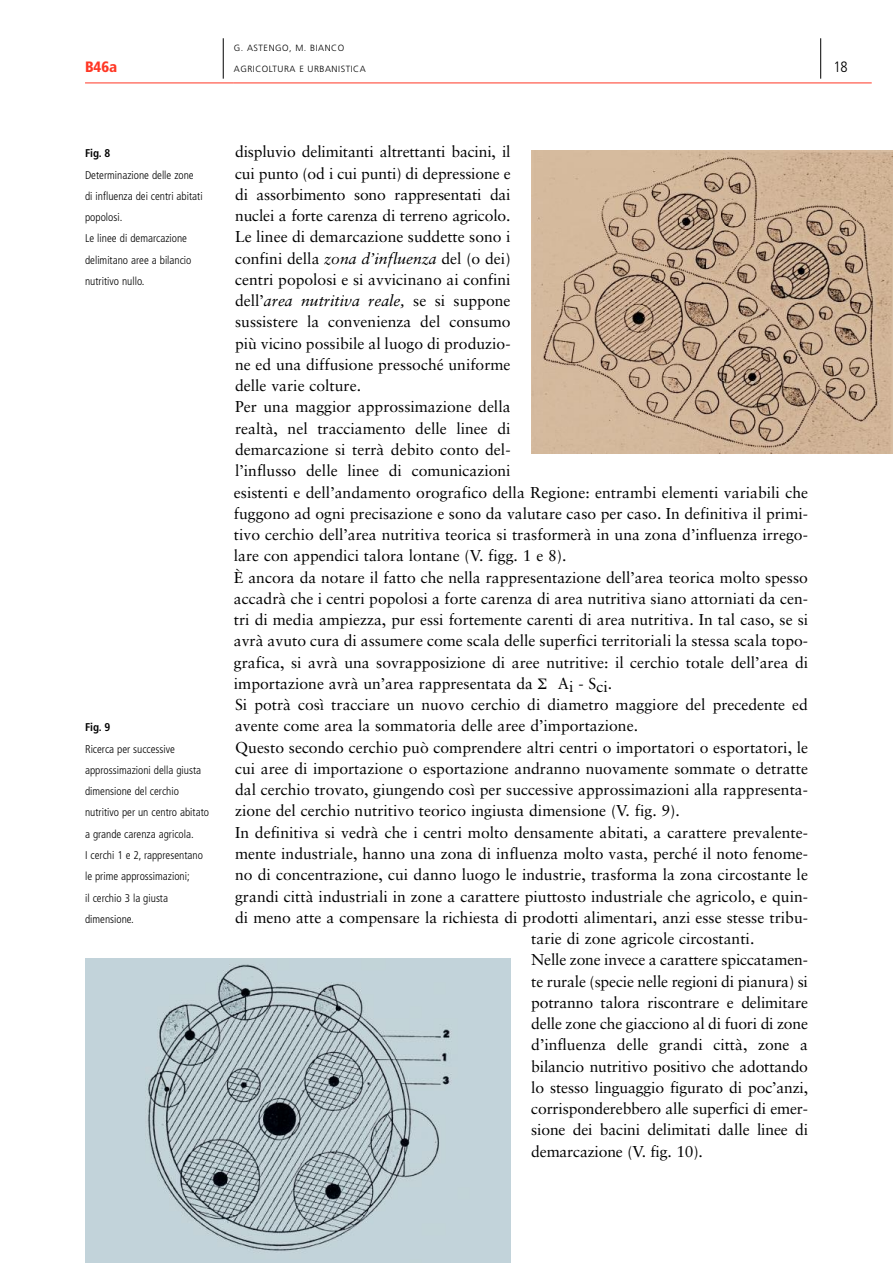
<style>
.page{position:relative;width:893px;height:1263px;background:#fff}
.page>*{position:absolute;margin:0;border:0;box-sizing:border-box;transform-origin:0 0}
.t1{font:15.75px/21.3px "Sabon";color:#000}
.t2{font:900 condensed 15px "Frutiger";color:#ff3725}
.t3{font:300 condensed 15px "Frutiger";color:#000}
.t4{font:300 condensed 11.25px/21.3px "Frutiger";color:#000}
.t5{font:700 condensed 11.25px "Frutiger";color:#000}
.t6{font:300 9px "Frutiger";letter-spacing:.055em;color:#000}
.s1{font-style:italic}
</style>
<div class="page">
<hr style="left:85px;top:83px;width:149px;height:1px;background:#ff3725">
<hr style="left:234px;top:83px;width:638px;height:1px;background:#ff3725">
<hr style="left:223px;top:38px;width:1px;height:41px;background:#000">
<hr style="left:820px;top:38px;width:1px;height:41px;background:#000">
<img style="left:531px;top:151px;width:362px;height:303px">
<img style="left:85px;top:959px;width:425px;height:304px">
<p class="t2" style="left:85px;top:61px;width:34px">B46a</p>
<p class="t6" style="left:234px;top:44px;width:112px">G. ASTENGO, M. BIANCO</p>
<p class="t6" style="left:234px;top:66px;width:133px">AGRICOLTURA E URBANISTICA</p>
<p class="t3" style="left:833px;top:61px;width:16px">18</p>
<p class="t5" style="left:85px;top:149px;width:27px">Fig. 8</p>
<p class="t4" style="left:85px;top:165px;width:119px">Determinazione delle zone di influenza dei centri abitati popolosi.<br>Le linee di demarcazione delimitano aree a bilancio nutritivo nullo.</p>
<p class="t5" style="left:85px;top:723px;width:27px">Fig. 9</p>
<p class="t4" style="left:85px;top:739px;width:126px">Ricerca per successive approssimazioni della giusta dimensione del cerchio nutritivo per un centro abitato a grande carenza agricola.<br>I cerchi 1 e 2, rappresentano le prime approssimazioni;<br>il cerchio 3 la giusta dimensione.</p>
<p class="t1" style="left:234px;top:142px;width:576px">displuvio delimitanti altrettanti bacini, il<br>cui punto (od i cui punti) di depressione e<br>di assorbimento sono rappresentati dai<br>nuclei a forte carenza di terreno agricolo.<br>Le linee di demarcazione suddette sono i<br>confini della <span class="s1">zona d’influenza</span> del (o dei)<br>centri popolosi e si avvicinano ai confini<br>dell’<span class="s1">area nutritiva reale,</span> se si suppone<br>sussistere la convenienza del consumo<br>più vicino possibile al luogo di produzio-<br>ne ed una diffusione pressoché uniforme<br>delle varie colture.<br>Per una maggior approssimazione della<br>realtà, nel tracciamento delle linee di<br>demarcazione si terrà debito conto del-<br>l’influsso delle linee di comunicazioni<br>esistenti e dell’andamento orografico della Regione: entrambi elementi variabili che fuggono ad ogni precisazione e sono da valutare caso per caso. In definitiva il primi&shy;tivo cerchio dell’area nutritiva teorica si trasformerà in una zona d’influenza irrego&shy;lare con appendici talora lontane (V. figg. 1 e 8).<br>È ancora da notare il fatto che nella rappresentazione dell’area teorica molto spesso accadrà che i centri popolosi a forte carenza di area nutritiva siano attorniati da cen&shy;tri di media ampiezza, pur essi fortemente carenti di area nutritiva. In tal caso, se si avrà avuto cura di assumere come scala delle superfici territoriali la stessa scala topo&shy;grafica, si avrà una sovrapposizione di aree nutritive: il cerchio totale dell’area di importazione avrà un’area rappresentata da</p>
<p class="t1" style="left:558px;top:674px;width:56px">Ai - Sci.</p>
<p class="t1" style="left:235px;top:695px;width:574px">Si potrà così tracciare un nuovo cerchio di diametro maggiore del precedente ed</p>
<p class="t1" style="left:235px;top:716px;width:404px">avente come area la sommatoria delle aree d’importazione.</p>
<p class="t1" style="left:235px;top:738px;width:575px">Questo secondo cerchio può comprendere altri centri o importatori o esportatori, le</p>
<p class="t1" style="left:235px;top:759px;width:574px">cui aree di importazione o esportazione andranno nuovamente sommate o detratte</p>
<p class="t1" style="left:235px;top:780px;width:574px">dal cerchio trovato, giungendo così per successive approssimazioni alla rappresenta-</p>
<p class="t1" style="left:235px;top:801px;width:446px">zione del cerchio nutritivo teorico ingiusta dimensione (V. fig. 9).</p>
<p class="t1" style="left:235px;top:823px;width:574px">In definitiva si vedrà che i centri molto densamente abitati, a carattere prevalente-</p>
<p class="t1" style="left:235px;top:844px;width:574px">mente industriale, hanno una zona di influenza molto vasta, perché il noto fenome-</p>
<p class="t1" style="left:235px;top:865px;width:574px">no di concentrazione, cui danno luogo le industrie, trasforma la zona circostante le</p>
<p class="t1" style="left:235px;top:887px;width:574px">grandi città industriali in zone a carattere piuttosto industriale che agricolo, e quin-</p>
<p class="t1" style="left:235px;top:908px;width:574px">di meno atte a compensare la richiesta di prodotti alimentari, anzi esse stesse tribu-</p>
<p class="t1" style="left:531px;top:929px;width:225px">tarie di zone agricole circostanti.</p>
<p class="t1" style="left:531px;top:950px;width:278px">Nelle zone invece a carattere spiccatamen-</p>
<p class="t1" style="left:531px;top:972px;width:278px">te rurale (specie nelle regioni di pianura) si</p>
<p class="t1" style="left:531px;top:993px;width:278px">potranno talora riscontrare e delimitare</p>
<p class="t1" style="left:531px;top:1014px;width:278px">delle zone che giacciono al di fuori di zone</p>
<p class="t1" style="left:531px;top:1035px;width:278px">d’influenza delle grandi città, zone a</p>
<p class="t1" style="left:531px;top:1057px;width:278px">bilancio nutritivo positivo che adottando</p>
<p class="t1" style="left:531px;top:1078px;width:278px">lo stesso linguaggio figurato di poc’anzi,</p>
<p class="t1" style="left:531px;top:1099px;width:278px">corrisponderebbero alle superfici di emer-</p>
<p class="t1" style="left:531px;top:1120px;width:278px">sione dei bacini delimitati dalle linee di</p>
<p class="t1" style="left:531px;top:1142px;width:173px">demarcazione (V. fig. 10).</p>
</div>
